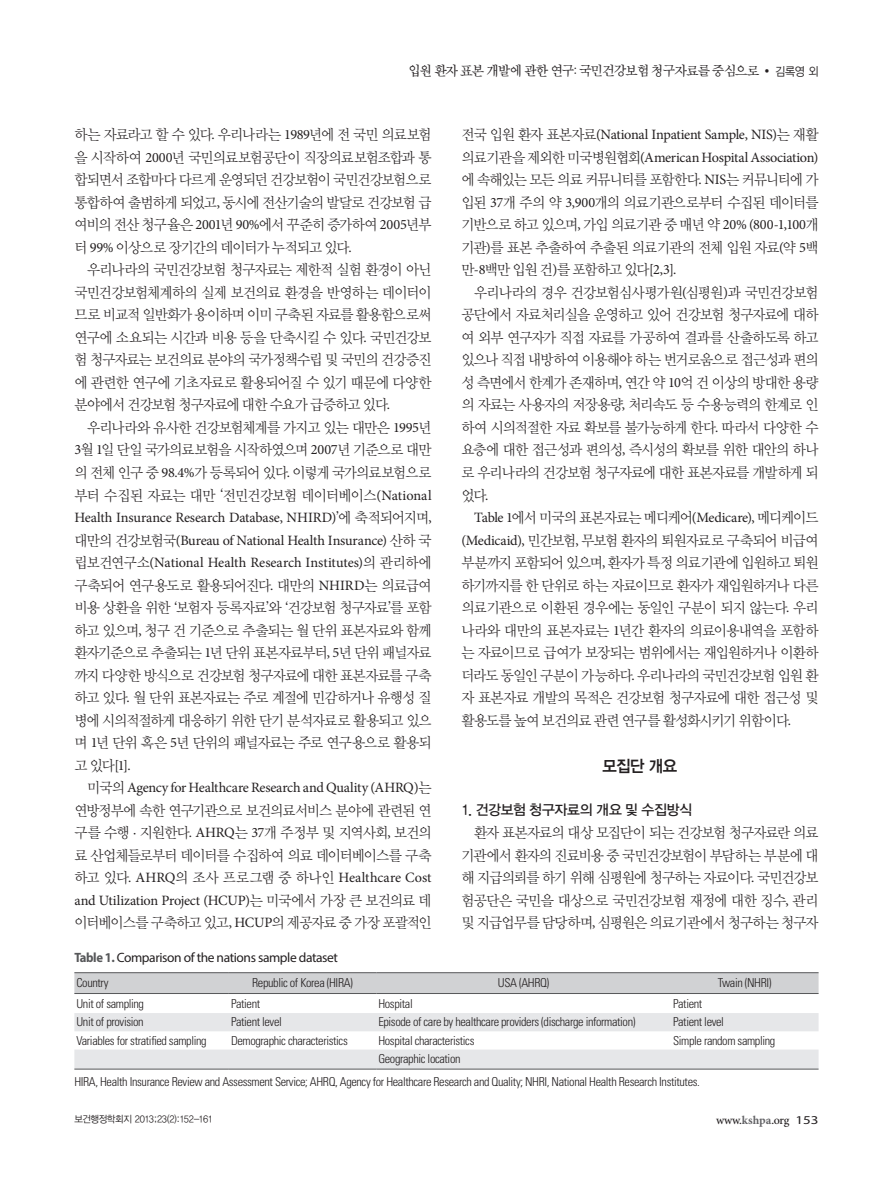
<style>
.page{position:relative;width:893px;height:1191px;background:#fff}
.page>*{position:absolute;margin:0;border:0;box-sizing:border-box;transform-origin:0 0}
.본문_대제목{font:16.5px "YDIYGO340";color:#231f20;scale:.95 1}
.본문{font:14.7px/22.5px "YDIY Mj O320";letter-spacing:-.06em;color:#231f20;text-align:justify;scale:.95 1}
.본문-2{font:14.7px "YDIY Mj O320";letter-spacing:-.08em;color:#231f20;scale:.95 1}
.본문-3{font:14.25px/22.5px "Minion Pro";letter-spacing:-.015em;color:#231f20}
.t1{font:14.25px "San Sw M";letter-spacing:-.05em;color:#231f20;scale:.95 1}
.본문_중제목{font:14.25px "YDIYGO330";letter-spacing:-.015em;color:#231f20}
.표제목_그림설명{font:13.5px "Myriad Pro";letter-spacing:-.03em;color:#231f20}
.표본문{font:300 condensed 12.3px "Univers LT Std";letter-spacing:-.03em;color:#231f20}
.t2{font:500 12px "Minion Pro";letter-spacing:-.025em;color:#231f20}
.t3{font:9.75px "YDIYGO320";letter-spacing:-.04em;color:#231f20;scale:.95 1}
.s1{font-family:"Dotum"}
.s2{font-family:"YDIYGO320";font-size:12px}
.s3{font-family:"Minion Pro";font-size:14.25px}
.s4{font-family:"Batang"}
.s5{font-family:"Batang";font-size:14.7px}
.s6{font-family:"YDIY Mj O320";font-size:14.7px}
.s7{font-weight:700;font-stretch:semi-condensed;color:#57585a}
.s8{font-weight:700;color:#636366}
.s9{font-family:"Myriad Pro";font-weight:400}
</style>
<div class="page">
<div style="left:74px;top:973px;width:745px;height:20px;background:#d1d2d4"></div>
<svg style="left:74px;top:1013px;width:745px;height:55px"></svg>
<hr style="left:74px;top:1068px;width:155px;height:1px;background:#57585a">
<hr style="left:229px;top:1068px;width:147px;height:1px;background:#57585a">
<hr style="left:376px;top:1068px;width:295px;height:1px;background:#57585a">
<hr style="left:671px;top:1068px;width:148px;height:1px;background:#57585a">
<hr style="left:74px;top:972px;width:155px;height:1px;background:#57585a">
<hr style="left:229px;top:972px;width:147px;height:1px;background:#57585a">
<hr style="left:376px;top:972px;width:295px;height:1px;background:#57585a">
<hr style="left:671px;top:972px;width:148px;height:1px;background:#57585a">
<hr style="left:74px;top:993px;width:155px;height:1px;background:#57585a">
<hr style="left:229px;top:993px;width:147px;height:1px;background:#57585a">
<hr style="left:376px;top:993px;width:295px;height:1px;background:#57585a">
<hr style="left:671px;top:993px;width:148px;height:1px;background:#57585a">
<p class="t1" style="left:408px;top:64px;width:433px">입원 환자 표본 개발에 관한 연구: 국민건강보험 청구자료를 중심으로 <span class="s1">•</span> <span class="s2">김록영 외</span></p>
<p class="본문" style="left:74px;top:124px;width:377px">하는 자료라고 할 수 있다<span class="s3">.</span> 우리나라는 <span class="s3">1989</span>년에 전 국민 의료보험 을 시작하여 <span class="s3">2000</span>년 국민의료보험공단이 직장의료보험조합과 통 합되면서 조합마다 다르게 운영되던 건강보험이 국민건강보험으로 통합하여 출범하게 되었고<span class="s3">,</span> 동시에 전산기술의 발달로 건강보험 급 여비의 전산 청구율은 <span class="s3">2001</span>년 <span class="s3">90%</span>에서 꾸준히 증가하여 <span class="s3">2005</span>년부 터 <span class="s3">99%</span> 이상으로 장기간의 데이터가 누적되고 있다<span class="s3">.</span></p>
<p class="본문" style="left:74px;top:259px;width:377px;text-indent:13px">우리나라의 국민건강보험 청구자료는 제한적 실험 환경이 아닌 국민건강보험체계하의 실제 보건의료 환경을 반영하는 데이터이 므로 비교적 일반화가 용이하며 이미 구축된 자료를 활용함으로써 연구에 소요되는 시간과 비용 등을 단축시킬 수 있다<span class="s3">.</span> 국민건강보 험 청구자료는 보건의료 분야의 국가정책수립 및 국민의 건강증진 에 관련한 연구에 기초자료로 활용되어질 수 있기 때문에 다양한 분야에서 건강보험 청구자료에 대한 수요가 급증하고 있다<span class="s3">.</span></p>
<p class="본문" style="left:74px;top:416px;width:377px;text-indent:13px">우리나라와 유사한 건강보험체계를 가지고 있는 대만은 <span class="s3">1995</span>년 <span class="s3">3</span>월 <span class="s3">1</span>일 단일 국가의료보험을 시작하였으며 <span class="s3">2007</span>년 기준으로 대만 의 전체 인구 중 <span class="s3">98.4%</span>가 등록되어 있다<span class="s3">.</span> 이렇게 국가의료보험으로 부터 수집된 자료는 대만 <span class="s4">‘</span>전민건강보험 데이터베이스<span class="s3">(National</span></p>
<p class="본문-3" style="left:74px;top:506px;width:359px;text-align:justify">Health Insurance Research Database, NHIRD)<span class="s5">’</span><span class="s6">에 축적되어지며</span>, <span class="s6">대만의 건강보험국</span>(Bureau of National Health Insurance) <span class="s6">산하 국 립보건연구소</span>(National Health Research Institutes)<span class="s6">의 관리하에</span></p>
<p class="본문" style="left:74px;top:574px;width:377px">구축되어 연구용도로 활용되어진다<span class="s3">.</span> 대만의 <span class="s3">NHIRD</span>는 의료급여 비용 상환을 위한 <span class="s4">‘</span>보험자 등록자료<span class="s4">’</span>와 <span class="s4">‘</span>건강보험 청구자료<span class="s4">’</span>를 포함 하고 있으며<span class="s3">,</span> 청구 건 기준으로 추출되는 월 단위 표본자료와 함께 환자기준으로 추출되는 <span class="s3">1</span>년 단위 표본자료부터<span class="s3">, 5</span>년 단위 패널자료 까지 다양한 방식으로 건강보험 청구자료에 대한 표본자료를 구축 하고 있다<span class="s3">.</span> 월 단위 표본자료는 주로 계절에 민감하거나 유행성 질 병에 시의적절하게 대응하기 위한 단기 분석자료로 활용되고 있으 며 <span class="s3">1</span>년 단위 혹은 <span class="s3">5</span>년 단위의 패널자료는 주로 연구용으로 활용되</p>
<p class="본문-3" style="left:74px;top:754px;width:58px"><span class="s6">고 있다</span>[1].</p>
<p class="본문-3" style="left:87px;top:776px;width:346px"><span class="s6">미국의</span> Agency for Healthcare Research and Quality (AHRQ)<span class="s6">는</span></p>
<p class="본문" style="left:74px;top:799px;width:377px">연방정부에 속한 연구기관으로 보건의료서비스 분야에 관련된 연 구를 수행 <span class="s3">·</span> 지원한다<span class="s3">. AHRQ</span>는 <span class="s3">37</span>개 주정부 및 지역사회<span class="s3">,</span> 보건의 료 산업체들로부터 데이터를 수집하여 의료 데이터베이스를 구축</p>
<p class="본문-3" style="left:74px;top:866px;width:359px"><span class="s6">하고 있다</span>. AHRQ<span class="s6">의 조사 프로그램 중 하나인</span> Healthcare Cost and Utilization Project (HCUP)<span class="s6">는 미국에서 가장 큰 보건의료 데</span></p>
<p class="본문-2" style="left:74px;top:915px;width:377px">이터베이스를 구축하고 있고<span class="s3">, HCUP</span>의 제공자료 중 가장 포괄적인</p>
<p class="본문-3" style="left:461px;top:124px;width:359px"><span class="s6">전국 입원 환자 표본자료</span>(National Inpatient Sample, NIS)<span class="s6">는 재활 의료기관을 제외한 미국병원협회</span>(American Hospital Association)</p>
<p class="본문" style="left:461px;top:169px;width:377px">에 속해있는 모든 의료 커뮤니티를 포함한다<span class="s3">. NIS</span>는 커뮤니티에 가 입된 <span class="s3">37</span>개 주의 약 <span class="s3">3,900</span>개의 의료기관으로부터 수집된 데이터를 기반으로 하고 있으며<span class="s3">,</span> 가입 의료기관 중 매년 약 <span class="s3">20% (800-1,100</span>개 기관<span class="s3">)</span>를 표본 추출하여 추출된 의료기관의 전체 입원 자료<span class="s3">(</span>약 <span class="s3">5</span>백 만<span class="s3">-8</span>백만 입원 건<span class="s3">)</span>를 포함하고 있다<span class="s3">[2,3].</span></p>
<p class="본문" style="left:461px;top:281px;width:377px;text-indent:13px">우리나라의 경우 건강보험심사평가원<span class="s3">(</span>심평원<span class="s3">)</span>과 국민건강보험 공단에서 자료처리실을 운영하고 있어 건강보험 청구자료에 대하 여 외부 연구자가 직접 자료를 가공하여 결과를 산출하도록 하고 있으나 직접 내방하여 이용해야 하는 번거로움으로 접근성과 편의 성 측면에서 한계가 존재하며<span class="s3">,</span> 연간 약 <span class="s3">10</span>억 건 이상의 방대한 용량 의 자료는 사용자의 저장용량<span class="s3">,</span> 처리속도 등 수용능력의 한계로 인 하여 시의적절한 자료 확보를 불가능하게 한다<span class="s3">.</span> 따라서 다양한 수 요층에 대한 접근성과 편의성<span class="s3">,</span> 즉시성의 확보를 위한 대안의 하나 로 우리나라의 건강보험 청구자료에 대한 표본자료를 개발하게 되 었다<span class="s3">.</span></p>
<p class="본문" style="left:461px;top:506px;width:377px;text-indent:13px"><span class="s3">Table 1</span>에서 미국의 표본자료는 메디케어<span class="s3">(Medicare),</span> 메디케이드 <span class="s3">(Medicaid),</span> 민간보험<span class="s3">,</span> 무보험 환자의 퇴원자료로 구축되어 비급여 부분까지 포함되어 있으며<span class="s3">,</span> 환자가 특정 의료기관에 입원하고 퇴원 하기까지를 한 단위로 하는 자료이므로 환자가 재입원하거나 다른 의료기관으로 이환된 경우에는 동일인 구분이 되지 않는다<span class="s3">.</span> 우리 나라와 대만의 표본자료는 <span class="s3">1</span>년간 환자의 의료이용내역을 포함하 는 자료이므로 급여가 보장되는 범위에서는 재입원하거나 이환하 더라도 동일인 구분이 가능하다<span class="s3">.</span> 우리나라의 국민건강보험 입원 환 자 표본자료 개발의 목적은 건강보험 청구자료에 대한 접근성 및 활용도를 높여 보건의료 관련 연구를 활성화시키기 위함이다<span class="s3">.</span></p>
<p class="본문_대제목" style="left:603px;top:756px;width:80px">모집단 개요</p>
<p class="본문_중제목" style="left:461px;top:802px;width:232px">1. 건강보험 청구자료의 개요 및 수집방식</p>
<p class="본문" style="left:461px;top:821px;width:377px;text-indent:13px">환자 표본자료의 대상 모집단이 되는 건강보험 청구자료란 의료 기관에서 환자의 진료비용 중 국민건강보험이 부담하는 부분에 대 해 지급의뢰를 하기 위해 심평원에 청구하는 자료이다<span class="s3">.</span> 국민건강보 험공단은 국민을 대상으로 국민건강보험 재정에 대한 징수<span class="s3">,</span> 관리 및 지급업무를 담당하며<span class="s3">,</span> 심평원은 의료기관에서 청구하는 청구자</p>
<p class="표제목_그림설명" style="left:74px;top:949px;width:265px"><span class="s7">Table 1.</span> Comparison of the nations sample dataset</p>
<p class="표본문" style="left:76px;top:975px;width:33px">Country</p>
<p class="표본문" style="left:252px;top:975px;width:102px">Republic of Korea (HIRA)</p>
<p class="표본문" style="left:498px;top:975px;width:53px">USA (AHRQ)</p>
<p class="표본문" style="left:718px;top:975px;width:55px">Twain (NHRI)</p>
<p class="표본문" style="left:76px;top:996px;width:69px">Unit of sampling</p>
<p class="표본문" style="left:231px;top:996px;width:31px">Patient</p>
<p class="표본문" style="left:378px;top:996px;width:36px">Hospital</p>
<p class="표본문" style="left:673px;top:996px;width:31px">Patient</p>
<p class="표본문" style="left:76px;top:1014px;width:69px">Unit of provision</p>
<p class="표본문" style="left:231px;top:1014px;width:52px">Patient level</p>
<p class="표본문" style="left:378px;top:1014px;width:259px">Episode of care by healthcare providers (discharge information)</p>
<p class="표본문" style="left:673px;top:1014px;width:52px">Patient level</p>
<p class="표본문" style="left:76px;top:1032px;width:132px">Variables for stratified sampling</p>
<p class="표본문" style="left:231px;top:1032px;width:118px">Demographic characteristics</p>
<p class="표본문" style="left:378px;top:1032px;width:98px">Hospital characteristics</p>
<p class="표본문" style="left:673px;top:1032px;width:104px">Simple random sampling</p>
<p class="표본문" style="left:378px;top:1051px;width:84px">Geographic location</p>
<p class="표본문" style="left:74px;top:1074px;width:627px">HIRA, Health Insurance Review and Assessment Service; AHRQ, Agency for Healthcare Research and Quality; NHRI, National Health Research Institutes.</p>
<p class="t3" style="left:74px;top:1113px;width:147px">보건행정학회지 2013;23(2):152-161</p>
<p class="t2" style="left:716px;top:1112px;width:104px">www.<span class="s8">kshpa</span>.org <span class="s9">153</span></p>
</div>
